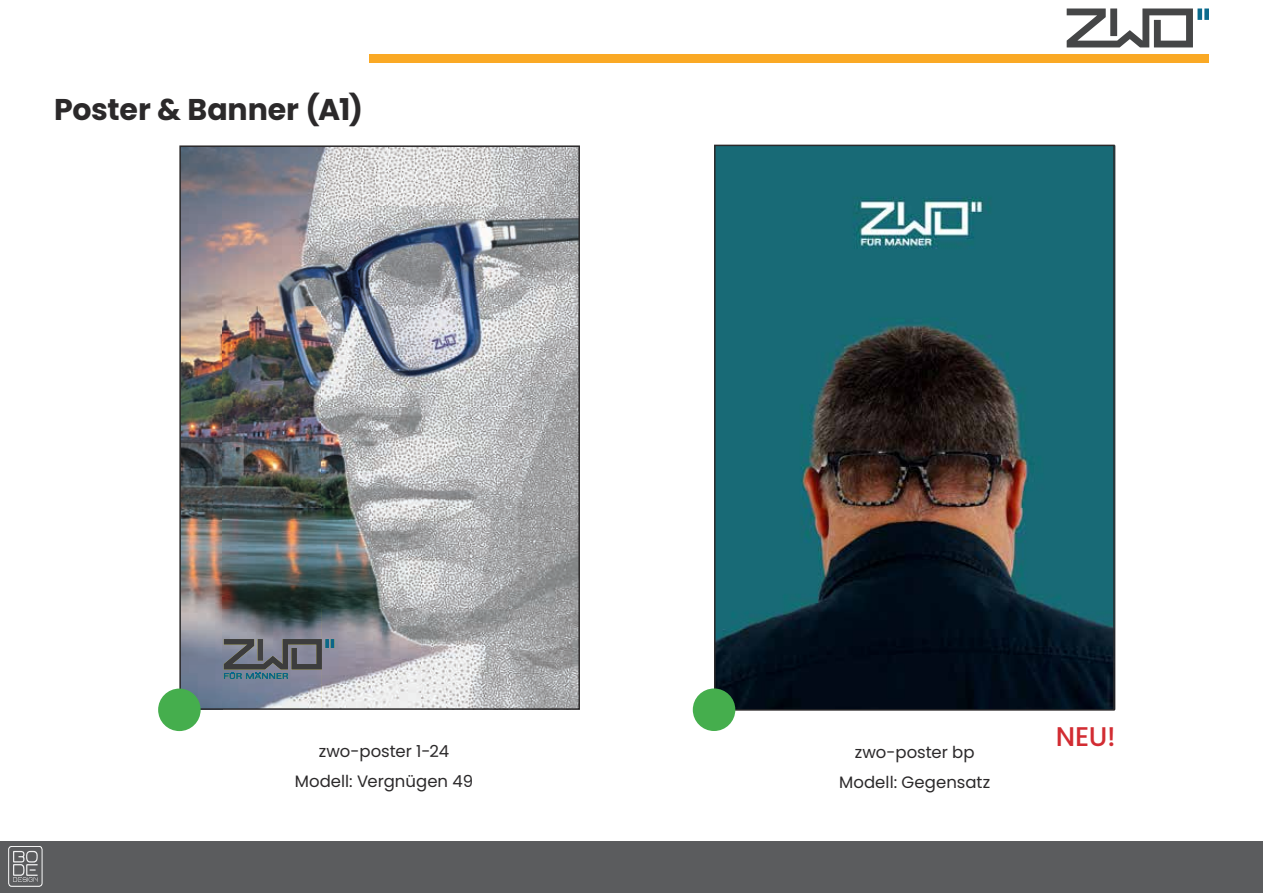
<style>
.page{position:relative;width:1263px;height:893px;background:#fff}
.page>*{position:absolute;margin:0;border:0;box-sizing:border-box;transform-origin:0 0}
.t1{font:700 30px "Poppins";letter-spacing:-.005em;color:#2b292a}
.t2{font:500 27px "Poppins";color:#d22c32}
.t3{font:16.5px/29.7px "Poppins";letter-spacing:.005em;color:#2b292a;text-align:center}
</style>
<div class="page">
<img style="left:182px;top:148px;width:395px;height:559px">
<svg style="left:224px;top:639px;width:110px;height:40px;background:#676e78"></svg>
<div style="left:179px;top:145px;width:401px;height:565px;border:2px solid #2b292a"></div>
<div style="left:0;top:842px;width:1263px;height:51px;background:#5b5c5e"></div>
<div style="left:369px;top:54px;width:840px;height:9px;background:#faa925"></div>
<div style="left:9px;top:846px;width:33px;height:40px;border:1px solid #fff;border-radius:3px"></div>
<svg style="left:13px;top:851px;width:25px;height:31px"></svg>
<div style="left:1197px;top:9px;width:5px;height:11px;background:#0a6a8c"></div>
<div style="left:1204px;top:9px;width:5px;height:11px;background:#0a6a8c"></div>
<svg style="left:1067px;top:9px;width:126px;height:38px"></svg>
<img style="left:717px;top:148px;width:395px;height:560px">
<div style="left:714px;top:145px;width:401px;height:566px;border:2px solid #2b292a"></div>
<div style="left:158px;top:688px;width:43px;height:43px;background:#45ae4d;border-radius:50%"></div>
<div style="left:693px;top:688px;width:42px;height:43px;background:#45ae4d;border-radius:50%"></div>
<h1 class="t1" style="left:54px;top:91px;width:311px">Poster &amp; Banner (A1)</h1>
<p class="t3" style="left:295px;top:737px;width:180px">zwo-poster 1-24<br>Modell: Vergnügen 49</p>
<p class="t3" style="left:839px;top:737px;width:153px">zwo-poster bp<br>Modell: Gegensatz</p>
<h2 class="t2" style="left:1056px;top:726px;width:61px">NEU!</h2>
</div>
